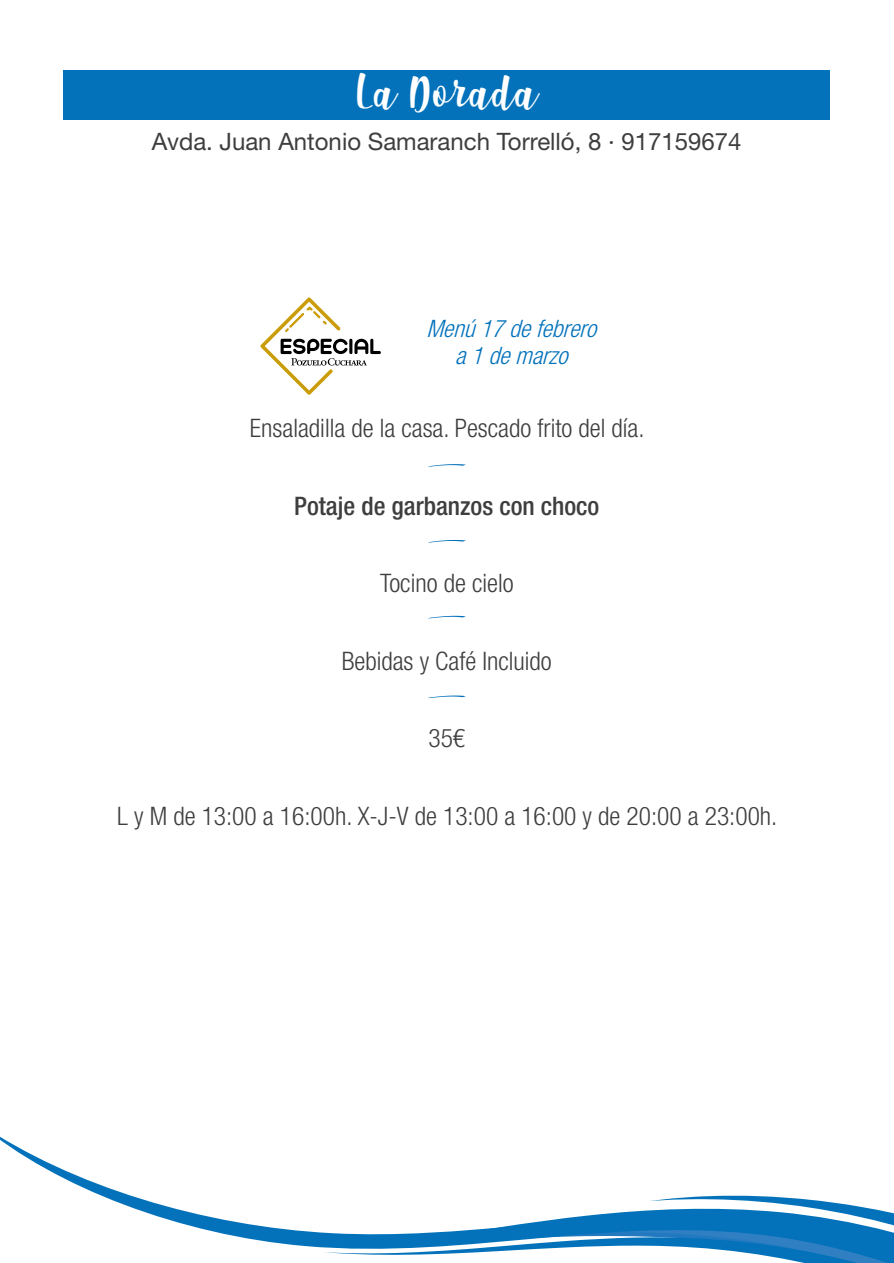
<style>
.page{position:relative;width:894px;height:1263px;background:#fff}
.page>*{position:absolute;margin:0;border:0;box-sizing:border-box;transform-origin:0 0}
.t1{font:42px "Shink";color:#fff}
.t2{font:300 condensed 25.5px "Helvetica Neue LT Std";color:#3e3e3f}
.t3{font:500 condensed 25.5px "Helvetica Neue LT Std";color:#3e3e3f}
.t4{font:24px "Helvetica Neue LT Std";color:#3e3e3f}
.t5{font:italic 300 condensed 24px/27.3px "Helvetica Neue LT Std";color:#0372bb;text-align:center}
</style>
<div class="page">
<svg style="left:0;top:1136px;width:323px;height:112px"></svg>
<svg style="left:323px;top:1195px;width:570px;height:67px"></svg>
<div style="left:64px;top:70px;width:765px;height:50px;background:#0372bb"></div>
<svg style="left:260px;top:297px;width:120px;height:97px"></svg>
<svg style="left:431px;top:464px;width:34px;height:2px"></svg>
<svg style="left:430px;top:540px;width:35px;height:2px"></svg>
<svg style="left:429px;top:615px;width:36px;height:3px"></svg>
<svg style="left:428px;top:695px;width:37px;height:3px"></svg>
<h1 class="t1" style="left:355px;top:68px;width:185px">La Dorada</h1>
<p class="t4" style="left:152px;top:133px;width:591px">Avda. Juan Antonio Samaranch Torrelló, 8 · 917159674</p>
<p class="t5" style="left:426px;top:317px;width:177px">Menú 17 defebrero a1 demarzo</p>
<p class="t2" style="left:250px;top:419px;width:396px">Ensaladilla de la casa. Pescado frito del día.</p>
<p class="t3" style="left:294px;top:496px;width:306px">Potaje de garbanzos con choco</p>
<p class="t2" style="left:380px;top:574px;width:135px">Tocino de cielo</p>
<p class="t2" style="left:341px;top:651px;width:211px">Bebidas y Café Incluido</p>
<p class="t2" style="left:428px;top:728px;width:38px">35€</p>
<p class="t2" style="left:117px;top:806px;width:661px">L y M de 13:00 a 16:00h. X-J-V de 13:00 a 16:00 y de 20:00 a 23:00h.</p>
</div>
